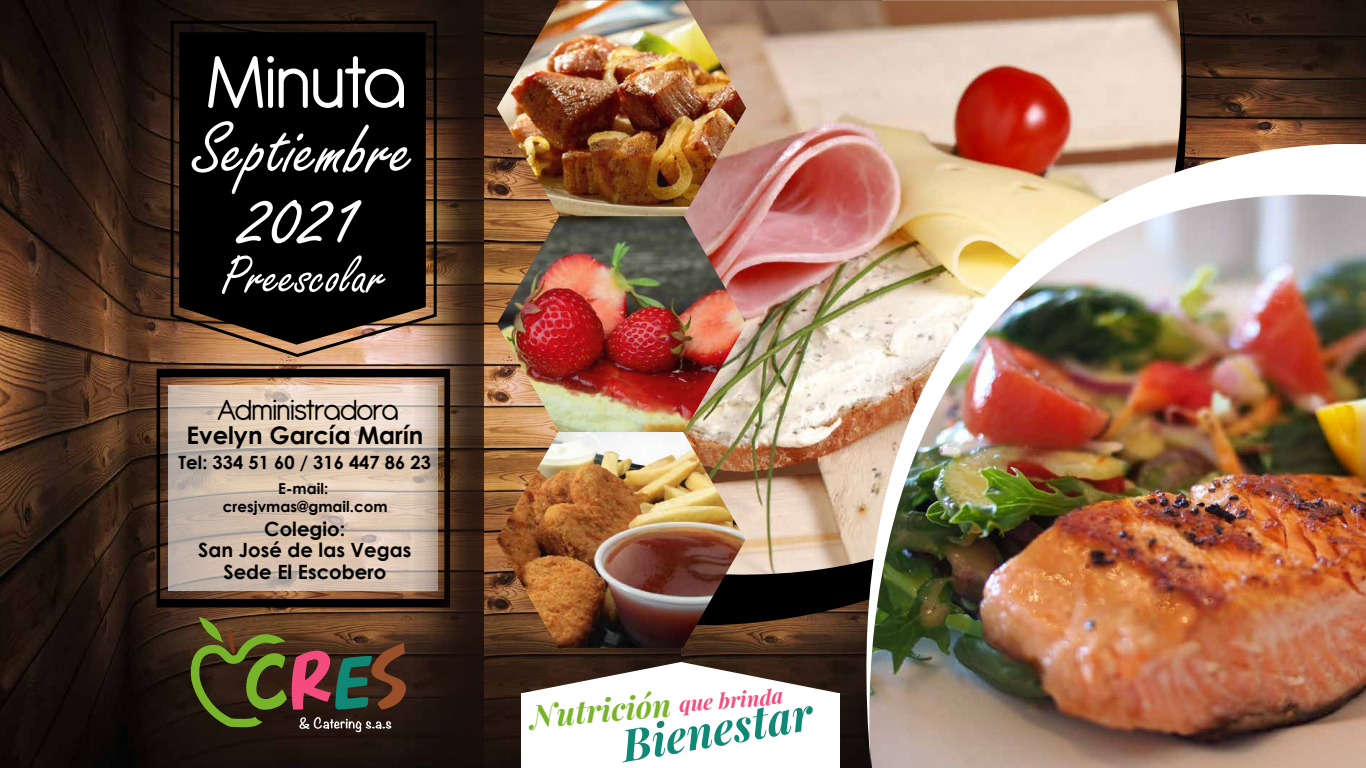
<style>
.page{position:relative;width:1366px;height:768px;background:#fff}
.page>*{position:absolute;margin:0;border:0;box-sizing:border-box;transform-origin:0 0}
.t1{font:88.7px "Freestyle Script";color:#fff}
.t2{font:81.1px "Antipasto";letter-spacing:-.03em;color:#fff}
.t3{font:79.2px "Freestyle Script";color:#fff}
.t4{font:58.1px "Freestyle Script";color:#fff}
.t5{font:italic 700 44.5px "Playfair Display";color:#0f8875}
.t6{font:31.6px "Antipasto";letter-spacing:-.04em;color:#000}
.t7{font:italic 700 31.4px "Playfair Display";color:#77b429}
.t8{font:700 24.2px "Century Gothic";color:#000}
.t9{font:700 19.6px/21.4px "Century Gothic";color:#000;text-align:center}
.t10{font:700 18.2px "Century Gothic";color:#000}
.t11{font:700 15.1px/18.1px "Century Gothic";color:#000;text-align:center}
.s1{font-size:21.2px;color:#f44c7f}
</style>
<div class="page">
<img style="left:0;top:1px;width:625px;height:767px">
<svg style="left:157px;top:369px;width:257px;height:238px;background:#4c3525"></svg>
<svg style="left:168px;top:385px;width:246px;height:205px;background:#d5c2b1"></svg>
<img style="left:414px;top:0;width:120px;height:768px">
<svg style="left:191px;top:617px;width:215px;height:115px;background:#544328"></svg>
<svg style="left:169px;top:19px;width:269px;height:340px;background:#17110c"></svg>
<img style="left:1261px;top:1px;width:105px;height:99px">
<img style="left:681px;top:0;width:563px;height:662px">
<img style="left:809px;top:100px;width:557px;height:668px">
<img style="left:496px;top:0;width:250px;height:648px">
<div style="left:521px;top:693px;width:319px;height:75px;background:#fff"></div>
<svg style="left:521px;top:662px;width:319px;height:31px"></svg>
<h2 class="t2" style="left:205px;top:36px;width:204px">Minuta</h2>
<h3 class="t3" style="left:193px;top:106px;width:223px">Septiembre</h3>
<h1 class="t1" style="left:242px;top:169px;width:123px">2021</h1>
<h3 class="t4" style="left:222px;top:244px;width:166px">Preescolar</h3>
<h3 class="t6" style="left:217px;top:392px;width:184px">Administradora</h3>
<p class="t8" style="left:187px;top:417px;width:238px">Evelyn García Marín</p>
<p class="t10" style="left:179px;top:448px;width:254px">Tel: 334 51 60 / 316 447 86 23</p>
<p class="t11" style="left:223px;top:478px;width:166px">E-mail: cresjvmas@gmail.com</p>
<p class="t9" style="left:198px;top:517px;width:215px">Colegio:<br>San José de las Vegas<br>Sede El Escobero</p>
<h3 class="t7" style="left:529px;top:695px;width:255px;rotate:-5deg">Nutrición <span class="s1">que brinda</span></h3>
<h3 class="t5" style="left:616px;top:716px;width:195px;rotate:-10deg">Bienestar</h3>
</div>
